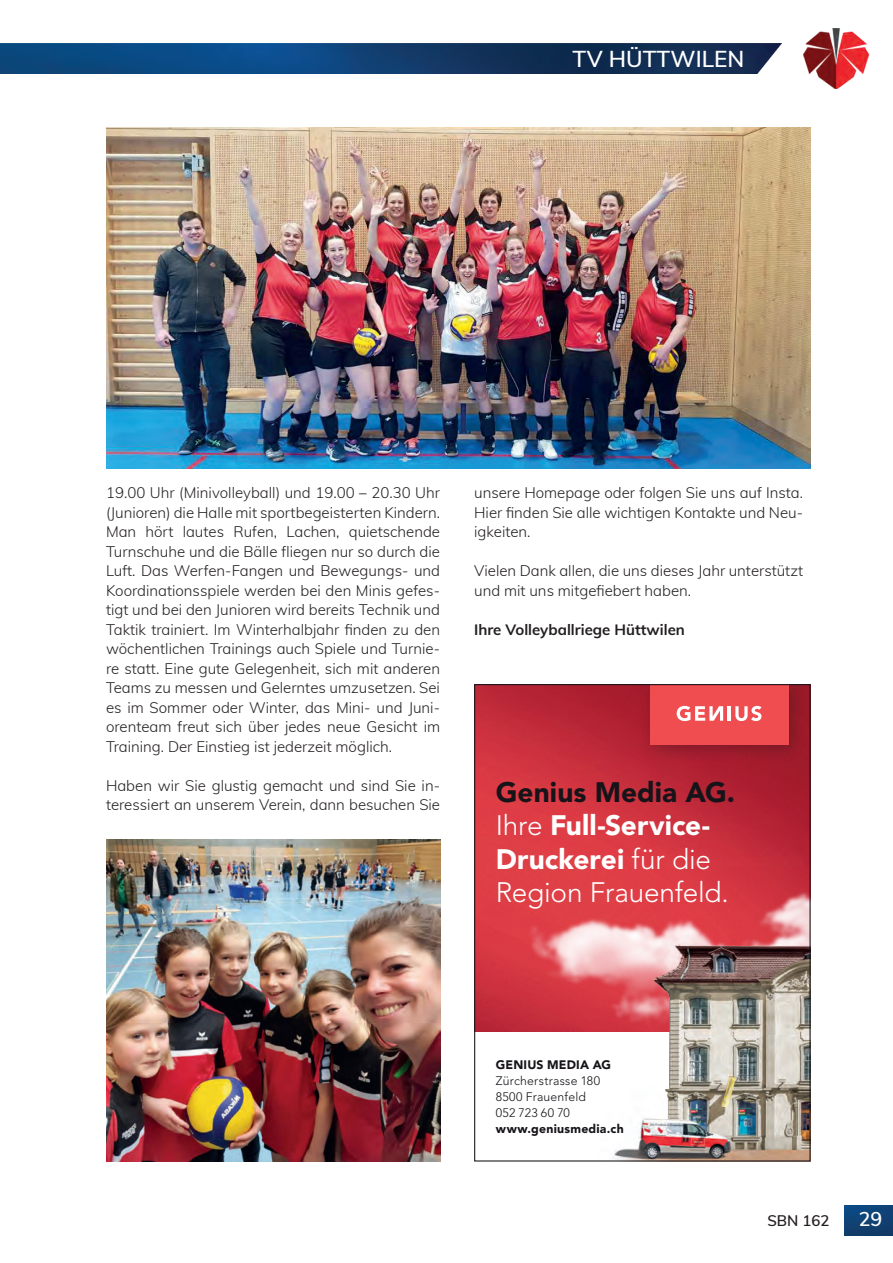
<style>
.page{position:relative;width:893px;height:1263px;background:#fff}
.page>*{position:absolute;margin:0;border:0;box-sizing:border-box;transform-origin:0 0}
.t1{font:300 27.9px/33.6px "Avenir LT";letter-spacing:-.005em;color:#fff}
.t2{font:600 22.5px "Muli";color:#fff}
.t3{font:600 19.5px "Muli";color:#fff}
.t4{font:300 15px/19.5px "Muli";color:#231f20;text-align:justify}
.t5{font:700 15px "Muli";color:#231f20}
.t6{font:600 15px "Muli";color:#231f20}
.t7{font:300 12.3px/16px "Avenir LT";letter-spacing:.02em;color:#171419}
.t8{font:900 12.3px "Avenir LT";letter-spacing:.02em;color:#171419}
.s1{font-weight:900;color:#171419}
.s2{font-weight:900}
</style>
<div class="page">
<img style="left:844px;top:1205px;width:48px;height:29px">
<img style="left:0;top:43px;width:781px;height:31px">
<img style="left:803px;top:28px;width:67px;height:61px">
<img style="left:106px;top:839px;width:334px;height:322px">
<img style="left:476px;top:686px;width:332px;height:345px">
<img style="left:506px;top:851px;width:302px;height:308px">
<div style="left:639px;top:684px;width:167px;height:78px;background:#171419;opacity:.3"></div>
<div style="left:649px;top:684px;width:139px;height:60px;background:#ef4d4f"></div>
<hr style="left:727px;top:706px;width:3px;height:14px;background:#fff">
<svg style="left:735px;top:705px;width:26px;height:16px"></svg>
<svg style="left:676px;top:705px;width:46px;height:16px"></svg>
<div style="left:474px;top:684px;width:336px;height:477px;border:1px solid #171419"></div>
<img style="left:106px;top:127px;width:704px;height:341px">
<h2 class="t2" style="left:572px;top:42px;width:173px">TV HÜTTWILEN</h2>
<p class="t4" style="left:106px;top:482px;width:335px">19.00 Uhr (Minivolleyball) und 19.00 – 20.30 Uhr (Junioren) die Halle mit sportbegeisterten Kindern.<br>Man hört lautes Rufen, Lachen, quietschende Turnschuhe und die Bälle fliegen nur so durch die Luft. Das Werfen-Fangen und Bewegungs- und Koordinationsspiele werden bei den Minis gefes&shy;tigt und bei den Junioren wird bereits Technik und Taktik trainiert. Im Winterhalbjahr finden zu den wöchentlichen Trainings auch Spiele und Turnie&shy;re statt. Eine gute Gelegenheit, sich mit anderen Teams zu messen und Gelerntes umzusetzen. Sei es im Sommer oder Winter, das Mini- und Juni&shy;orenteam freut sich über jedes neue Gesicht im Training. Der Einstieg ist jederzeit möglich.</p>
<p class="t4" style="left:106px;top:774px;width:335px">Haben wir Sie glustig gemacht und sind Sie in&shy;teressiert an unserem Verein, dann besuchen Sie</p>
<p class="t4" style="left:474px;top:482px;width:330px">unsere Homepage oder folgen Sie uns auf Insta.<br>Hier finden Sie alle wichtigen Kontakte und Neu&shy;igkeiten.</p>
<p class="t4" style="left:474px;top:560px;width:330px">Vielen Dank allen, die uns dieses Jahr unterstützt und mit uns mitgefiebert haben.</p>
<p class="t5" style="left:474px;top:618px;width:212px">Ihre Volleyballriege Hüttwilen</p>
<h1 class="t1" style="left:495px;top:775px;width:241px"><span class="s1">Genius Media AG.<br></span>Ihre <span class="s2">Full-Service-<br>Druckerei</span> für die<br>Region Frauenfeld.</h1>
<p class="t8" style="left:495px;top:1056px;width:117px">GENIUS MEDIA AG</p>
<p class="t7" style="left:495px;top:1072px;width:106px">Zürcherstrasse 180<br>8500 Frauenfeld<br>052 723 60 70</p>
<p class="t8" style="left:495px;top:1120px;width:129px">www.geniusmedia.ch</p>
<p class="t6" style="left:767px;top:1209px;width:64px">SBN 162</p>
<h3 class="t3" style="left:858px;top:1204px;width:25px">29</h3>
</div>
